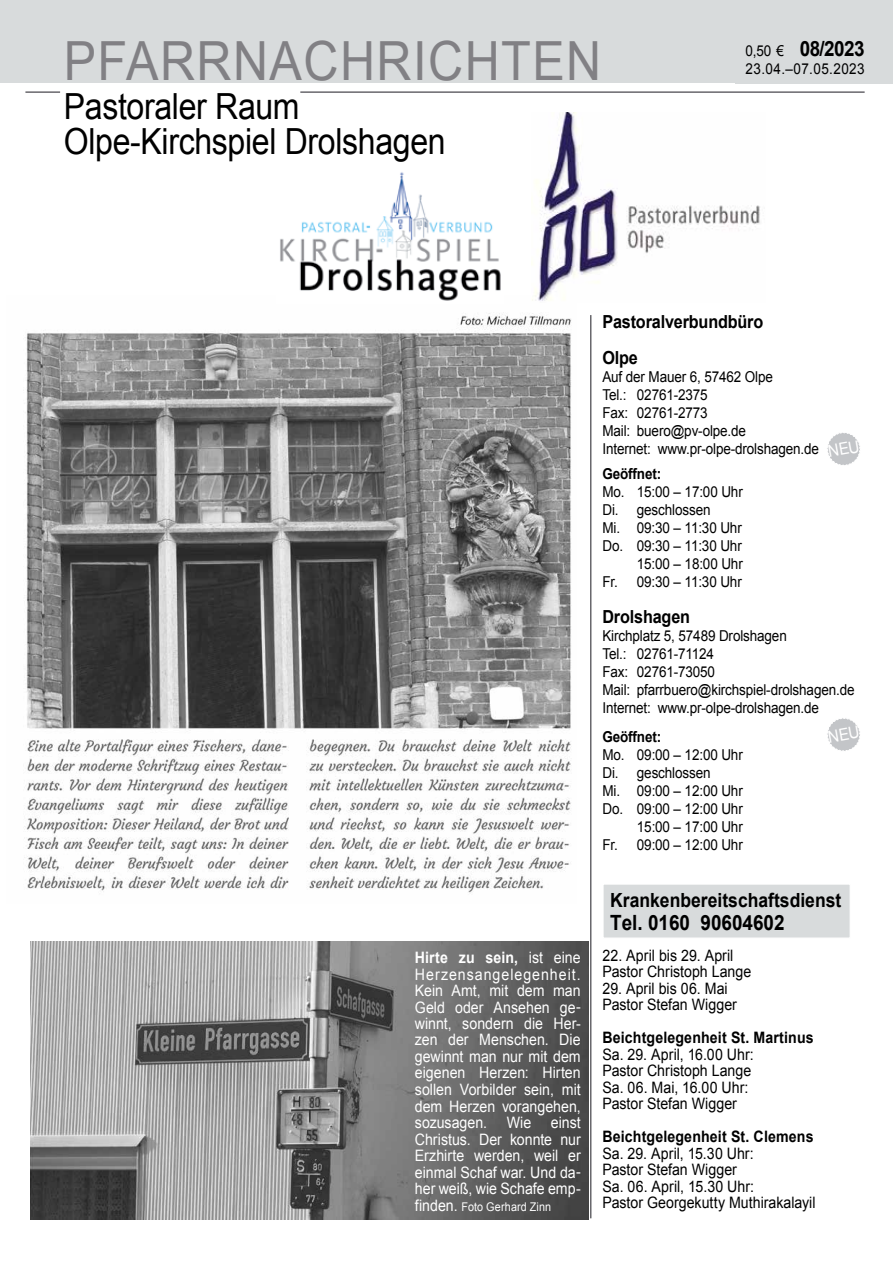
<style>
.page{position:relative;width:893px;height:1263px;background:#fff}
.page>*{position:absolute;margin:0;border:0;box-sizing:border-box;transform-origin:0 0}
.t1{font:54px "Arial";letter-spacing:.03em;color:#818084;scale:.9 1}
.t2{font:36px/34.5px "Arial";letter-spacing:-.01em;color:#000;scale:.89 1}
.t3{font:700 21px "Arial";color:#000;scale:.9 1}
.t4{font:700 19.5px "Arial";color:#000;scale:.9 1}
.t5{font:700 18px/36px "Arial";letter-spacing:-.01em;color:#000;scale:.9 1}
.t6{font:15.75px/16.5px "Arial";color:#fff;text-align:justify;scale:.9 1}
.t7{font:15.75px/16.5px "Arial";color:#000;scale:.9 1}
.t8{font:700 15.75px "Arial";letter-spacing:.01em;color:#000;scale:.9 1}
.t9{font:15px/18px "Arial";letter-spacing:-.01em;color:#000;scale:.9 1}
.t10{font:700 15px "Arial";letter-spacing:-.01em;color:#000;scale:.9 1}
.t11{font:15px "Arial";letter-spacing:.03em;color:#000;scale:.9 1}
.t12{font:12px "Arial";letter-spacing:.01em;color:#fff;scale:.9 1}
.s1{font-weight:400;font-size:15px}
.s2{font-weight:700}
.s3{font-size:15.75px}
</style>
<div class="page">
<img style="left:30px;top:942px;width:559px;height:277px">
<img style="left:24px;top:312px;width:547px;height:581px">
<img style="left:280px;top:172px;width:221px;height:129px">
<img style="left:532px;top:113px;width:228px;height:188px">
<div style="left:0;top:0;width:893px;height:83px;background:#d8dbdc"></div>
<hr style="left:300px;top:91px;width:565px;height:2px;background:#68676c">
<hr style="left:590px;top:315px;width:1px;height:903px;background:#68676c">
<hr style="left:25px;top:91px;width:35px;height:2px;background:#68676c">
<div style="left:602px;top:883px;width:249px;height:56px;background:#d8dbdc;border:1px solid #fff"></div>
<svg style="left:827px;top:432px;width:33px;height:33px"></svg>
<svg style="left:827px;top:718px;width:33px;height:33px"></svg>
<h1 class="t1" style="left:64px;top:26px;width:599px">PFARRNACHRICHTEN</h1>
<h2 class="t2" style="left:64px;top:90px;width:431px">Pastoraler Raum<br>Olpe-Kirchspiel Drolshagen</h2>
<h3 class="t3" style="left:746px;top:34px;width:134px"><span class="s1">0,50 €</span> 08/2023</h3>
<p class="t11" style="left:746px;top:59px;width:134px">23.04.–07.05.2023</p>
<p class="t5" style="left:602px;top:304px;width:180px">Pastoralverbundbüro<br>Olpe</p>
<p class="t9" style="left:602px;top:368px;width:242px">Auf der Mauer 6, 57462 Olpe<br>Tel.: 02761-2375<br>Fax: 02761-2773<br>Mail: buero@pv-olpe.de<br>Internet: www.pr-olpe-drolshagen.de</p>
<p class="t10" style="left:602px;top:464px;width:67px">Geöffnet:</p>
<p class="t9" style="left:602px;top:483px;width:158px">Mo. 15:00 – 17:00 Uhr</p>
<p class="t9" style="left:602px;top:501px;width:122px">Di. geschlossen</p>
<p class="t9" style="left:602px;top:519px;width:156px">Mi. 09:30 – 11:30 Uhr</p>
<p class="t9" style="left:602px;top:537px;width:156px">Do. 09:30 – 11:30 Uhr</p>
<p class="t9" style="left:637px;top:555px;width:119px">15:00 – 18:00 Uhr</p>
<p class="t9" style="left:602px;top:573px;width:156px">Fr. 09:30 – 11:30 Uhr</p>
<p class="t5" style="left:602px;top:599px;width:99px">Drolshagen</p>
<p class="t9" style="left:602px;top:627px;width:282px">Kirchplatz 5, 57489 Drolshagen<br>Tel.: 02761-71124<br>Fax: 02761-73050<br>Mail: pfarrbuero@kirchspiel-drolshagen.de<br>Internet: www.pr-olpe-drolshagen.de</p>
<p class="t10" style="left:602px;top:726px;width:67px">Geöffnet:</p>
<p class="t9" style="left:602px;top:746px;width:158px">Mo. 09:00 – 12:00 Uhr</p>
<p class="t9" style="left:602px;top:764px;width:122px">Di. geschlossen</p>
<p class="t9" style="left:602px;top:782px;width:158px">Mi. 09:00 – 12:00 Uhr</p>
<p class="t9" style="left:602px;top:800px;width:158px">Do. 09:00 – 12:00 Uhr</p>
<p class="t9" style="left:637px;top:818px;width:119px">15:00 – 17:00 Uhr</p>
<p class="t9" style="left:602px;top:836px;width:158px">Fr. 09:00 – 12:00 Uhr</p>
<p class="t6" style="left:415px;top:949px;width:186px"><span class="s2">Hirte zu sein,</span> ist eine Herzensangelegenheit.<br>Kein Amt, mit dem man Geld oder Ansehen ge&shy;winnt, sondern die Her&shy;zen der Menschen. Die gewinnt man nur mit dem eigenen Herzen: Hirten sollen Vorbilder sein, mit dem Herzen vorangehen, sozusagen. Wie einst Christus. Der konnte nur Erzhirte werden, weil er einmal Schaf war. Und da&shy;her weiß, wie Schafe emp-</p>
<p class="t12" style="left:415px;top:1198px;width:153px"><span class="s3">finden.</span> Foto Gerhard Zinn</p>
<h3 class="t4" style="left:610px;top:887px;width:258px">Krankenbereitschaftsdienst</h3>
<h3 class="t3" style="left:610px;top:908px;width:195px">Tel. 0160 90604602</h3>
<p class="t7" style="left:602px;top:947px;width:167px">22. April bis 29. April<br>Pastor Christoph Lange</p>
<p class="t7" style="left:602px;top:980px;width:151px">29. April bis 06. Mai<br>Pastor Stefan Wigger</p>
<p class="t8" style="left:602px;top:1027px;width:236px">Beichtgelegenheit St. Martinus</p>
<p class="t7" style="left:602px;top:1046px;width:170px">Sa. 29. April, 16.00 Uhr:<br>Pastor Christoph Lange<br>Sa. 06. Mai, 16.00 Uhr:<br>Pastor Stefan Wigger</p>
<p class="t8" style="left:602px;top:1126px;width:236px">Beichtgelegenheit St. Clemens</p>
<p class="t7" style="left:602px;top:1145px;width:238px">Sa. 29. April, 15.30 Uhr:<br>Pastor Stefan Wigger<br>Sa. 06. April, 15.30 Uhr:<br>Pastor Georgekutty Muthirakalayil</p>
</div>
